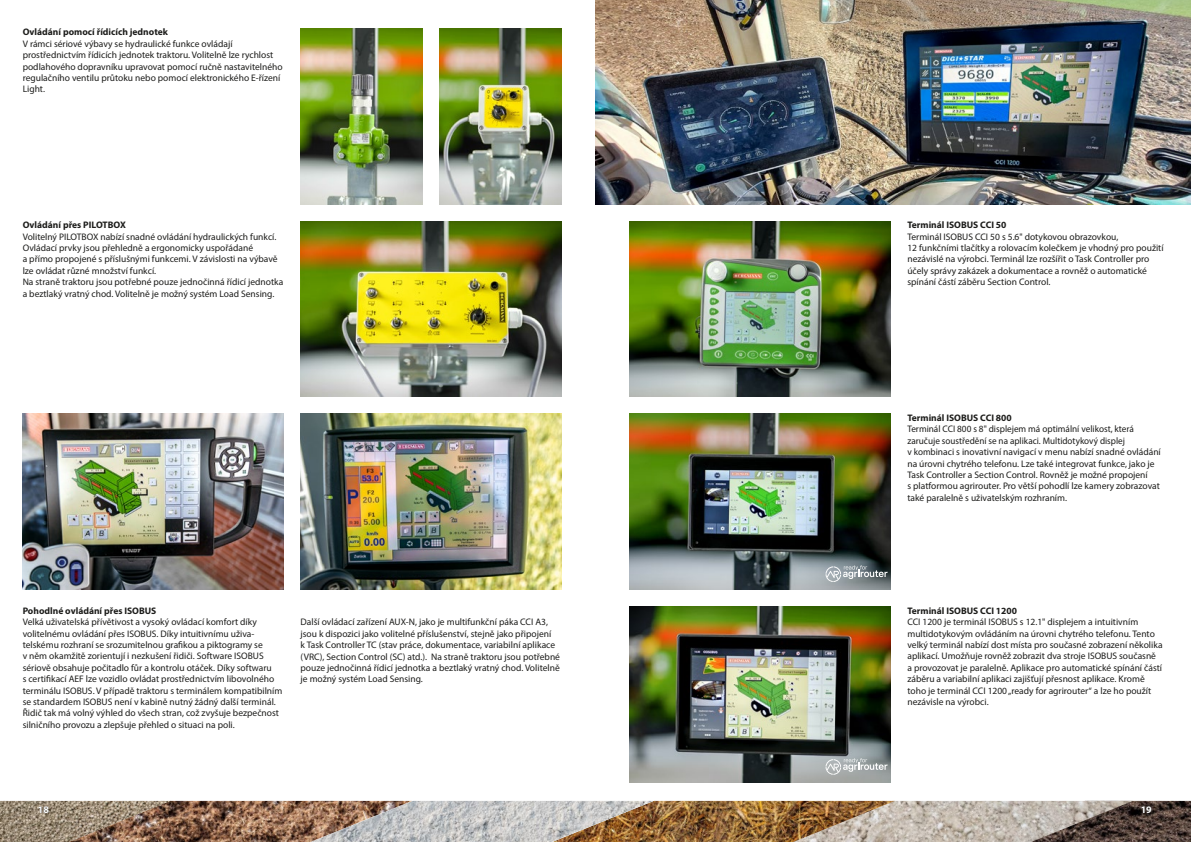
<style>
.page{position:relative;width:1191px;height:842px;background:#fff}
.page>*{position:absolute;margin:0;border:0;box-sizing:border-box;transform-origin:0 0}
.t1{font:700 10px "Myriad Pro";color:#fff}
.t2{font:9.5px/11.4px "Myriad Pro";color:#1d1d1b}
.t3{font:700 9.5px "Myriad Pro";color:#1d1d1b}
</style>
<div class="page">
<img style="left:1133px;top:801px;width:58px;height:41px">
<img style="left:895px;top:801px;width:238px;height:41px">
<img style="left:653px;top:801px;width:242px;height:41px">
<img style="left:412px;top:801px;width:241px;height:41px">
<img style="left:171px;top:801px;width:241px;height:41px">
<img style="left:0;top:801px;width:171px;height:41px">
<svg style="left:39px;top:806px;width:10px;height:7px"></svg>
<svg style="left:1139px;top:803px;width:15px;height:13px"></svg>
<img style="left:300px;top:221px;width:261px;height:176px">
<img style="left:300px;top:28px;width:122px;height:176px">
<img style="left:440px;top:28px;width:121px;height:176px">
<img style="left:629px;top:221px;width:261px;height:176px">
<img style="left:595px;top:0;width:596px;height:204px">
<img style="left:300px;top:414px;width:261px;height:176px">
<img style="left:23px;top:414px;width:260px;height:176px">
<img style="left:629px;top:414px;width:261px;height:176px">
<img style="left:629px;top:607px;width:261px;height:175px">
<svg style="left:825px;top:758px;width:62px;height:17px"></svg>
<svg style="left:825px;top:565px;width:62px;height:17px"></svg>
<p class="t3" style="left:23px;top:26px;width:147px">Ovládání pomocí řídicích jednotek</p>
<p class="t2" style="left:23px;top:38px;width:261px">V rámci sériové výbavy se hydraulické funkce ovládají prostřednictvím řídicích jednotek traktoru. Volitelně lze rychlost podlahového dopravníku upravovat pomocí ručně nastavitelného regulačního ventilu průtoku nebo pomocí elektronického E-řízení Light.</p>
<p class="t3" style="left:23px;top:219px;width:105px">Ovládání přes PILOTBOX</p>
<p class="t2" style="left:23px;top:231px;width:262px">Volitelný PILOTBOX nabízí snadné ovládání hydraulických funkcí.<br>Ovládací prvky jsou přehledně a ergonomicky uspořádané<br>a přímo propojené s příslušnými funkcemi. V závislosti na výbavě lze ovládat různé množství funkcí.<br>Na straně traktoru jsou potřebné pouze jednočinná řídicí jednotka a beztlaký vratný chod. Volitelně je možný systém Load Sensing.</p>
<p class="t3" style="left:23px;top:604px;width:135px">Pohodlné ovládání přes ISOBUS</p>
<p class="t2" style="left:23px;top:616px;width:261px">Velká uživatelská přívětivost a vysoký ovládací komfort díky volitelnému ovládání přes ISOBUS. Díky intuitivnímu uživa&shy;telskému rozhraní se srozumitelnou grafikou a piktogramy se<br>v něm okamžitě zorientují i nezkušení řidiči. Software ISOBUS sériově obsahuje počitadlo fůr a kontrolu otáček. Díky softwaru<br>s certifikací AEF lze vozidlo ovládat prostřednictvím libovolného terminálu ISOBUS. V případě traktoru s terminálem kompatibilním se standardem ISOBUS není v kabině nutný žádný další terminál.<br>Řidič tak má volný výhled do všech stran, což zvyšuje bezpečnost silničního provozu a zlepšuje přehled o situaci na poli.</p>
<p class="t2" style="left:300px;top:616px;width:261px">Další ovládací zařízení AUX-N, jako je multifunkční páka CCI A3, jsou k dispozici jako volitelné příslušenství, stejně jako připojení<br>k Task Controller TC (stav práce, dokumentace, variabilní aplikace (VRC), Section Control (SC) atd.). Na straně traktoru jsou potřebné pouze jednočinná řídicí jednotka a beztlaký vratný chod. Volitelně je možný systém Load Sensing.</p>
<p class="t3" style="left:907px;top:219px;width:101px">Terminál ISOBUS CCI 50</p>
<p class="t2" style="left:907px;top:231px;width:258px">Terminál ISOBUS CCI 50 s 5.6" dotykovou obrazovkou,<br>12 funkčními tlačítky a rolovacím kolečkem je vhodný pro použití nezávislé na výrobci. Terminál lze rozšířit o Task Controller pro účely správy zakázek a dokumentace a rovněž o automatické spínání částí záběru Section Control.</p>
<p class="t3" style="left:907px;top:412px;width:106px">Terminál ISOBUS CCI 800</p>
<p class="t2" style="left:907px;top:423px;width:255px">Terminál CCI 800 s 8" displejem má optimální velikost, která zaručuje soustředění se na aplikaci. Multidotykový displej<br>v kombinaci s inovativní navigací v menu nabízí snadné ovládání na úrovni chytrého telefonu. Lze také integrovat funkce, jako je Task Controller a Section Control. Rovněž je možné propojení<br>s platformou agrirouter. Pro větší pohodlí lze kamery zobrazovat také paralelně s uživatelským rozhraním.</p>
<p class="t3" style="left:907px;top:604px;width:111px">Terminál ISOBUS CCI 1200</p>
<p class="t2" style="left:907px;top:616px;width:257px">CCI 1200 je terminál ISOBUS s 12.1" displejem a intuitivním multidotykovým ovládáním na úrovni chytrého telefonu. Tento velký terminál nabízí dost místa pro současné zobrazení několika aplikací. Umožňuje rovněž zobrazit dva stroje ISOBUS současně a provozovat je paralelně. Aplikace pro automatické spínání částí záběru a variabilní aplikaci zajišťují přesnost aplikace. Kromě toho je terminál CCI 1200 „ready for agrirouter“ a lze ho použít nezávisle na výrobci.</p>
<p class="t1" style="left:38px;top:803px;width:13px">18</p>
<p class="t1" style="left:1140px;top:803px;width:13px">19</p>
</div>
